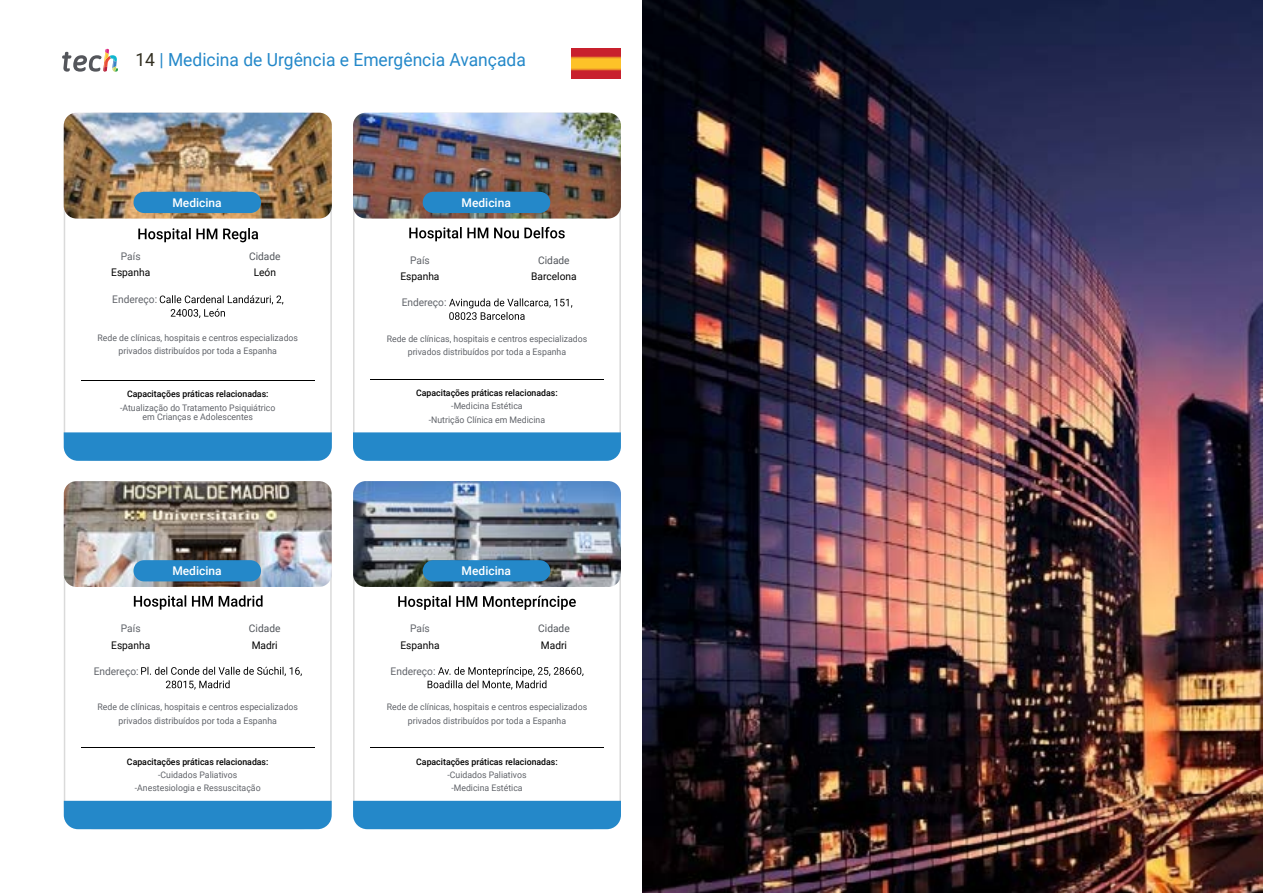
<style>
.page{position:relative;width:1263px;height:893px;background:#fff}
.page>*{position:absolute;margin:0;border:0;box-sizing:border-box;transform-origin:0 0}
.t1{font:18px "Roboto";color:#2488c9}
.t2{font:500 12px "Roboto";color:#fff}
.t3{font:10.5px "Roboto";color:#61646a}
.t4{font:10.5px "Roboto";color:#000}
.t5{font:10.5px "Roboto";color:#52555b}
.t6{font:9px/13.5px "Roboto";color:#61646a;text-align:center}
.t7{font:500 9px "Roboto";color:#000}
.s1{color:#312e20}
</style>
<div class="page">
<svg style="left:62px;top:49px;width:56px;height:23px"></svg>
<img style="left:571px;top:49px;width:50px;height:30px">
<img style="left:642px;top:0;width:621px;height:893px">
<svg style="left:63px;top:112px;width:269px;height:337px"></svg>
<img style="left:64px;top:113px;width:268px;height:106px">
<div style="left:134px;top:192px;width:127px;height:21px;background:#2488c9;border-radius:11px"></div>
<svg style="left:64px;top:432px;width:268px;height:29px;background:#2a8bca"></svg>
<hr style="left:81px;top:380px;width:234px;height:1px;background:#000">
<svg style="left:138px;top:228px;width:120px;height:14px"></svg>
<svg style="left:160px;top:295px;width:123px;height:23px"></svg>
<svg style="left:353px;top:112px;width:268px;height:320px"></svg>
<img style="left:353px;top:113px;width:268px;height:106px">
<div style="left:423px;top:192px;width:127px;height:21px;background:#2488c9;border-radius:11px"></div>
<svg style="left:353px;top:432px;width:268px;height:29px;background:#2a8bca"></svg>
<hr style="left:370px;top:379px;width:234px;height:1px;background:#000">
<svg style="left:409px;top:227px;width:156px;height:14px"></svg>
<svg style="left:449px;top:298px;width:123px;height:22px"></svg>
<svg style="left:63px;top:492px;width:269px;height:338px"></svg>
<img style="left:64px;top:481px;width:268px;height:106px">
<div style="left:133px;top:560px;width:128px;height:21px;background:#2488c9;border-radius:11px"></div>
<div style="left:64px;top:801px;width:268px;height:28px;background:#2488c9"></div>
<hr style="left:81px;top:747px;width:234px;height:1px;background:#000">
<svg style="left:134px;top:595px;width:129px;height:15px"></svg>
<svg style="left:141px;top:667px;width:161px;height:23px"></svg>
<svg style="left:353px;top:587px;width:268px;height:243px"></svg>
<img style="left:353px;top:481px;width:268px;height:106px">
<div style="left:423px;top:560px;width:127px;height:21px;background:#2488c9;border-radius:11px"></div>
<div style="left:353px;top:801px;width:268px;height:28px;background:#2488c9"></div>
<hr style="left:370px;top:747px;width:234px;height:1px;background:#000">
<svg style="left:398px;top:596px;width:178px;height:14px"></svg>
<svg style="left:428px;top:667px;width:155px;height:23px"></svg>
<h1 class="t1" style="left:135px;top:47px;width:392px"><span class="s1">14</span> | Medicina de Urgência e Emergência Avançada</h1>
<h2 class="t2" style="left:172px;top:194px;width:51px">Medicina</h2>
<h2 class="t2" style="left:462px;top:194px;width:51px">Medicina</h2>
<p class="t3" style="left:121px;top:249px;width:21px">País</p>
<p class="t4" style="left:111px;top:265px;width:41px">Espanha</p>
<p class="t5" style="left:249px;top:249px;width:33px">Cidade</p>
<p class="t4" style="left:254px;top:265px;width:24px">León</p>
<p class="t3" style="left:410px;top:253px;width:21px">País</p>
<p class="t4" style="left:400px;top:269px;width:41px">Espanha</p>
<p class="t5" style="left:538px;top:253px;width:33px">Cidade</p>
<p class="t4" style="left:531px;top:269px;width:47px">Barcelona</p>
<p class="t3" style="left:112px;top:292px;width:46px">Endereço:</p>
<p class="t6" style="left:98px;top:330px;width:202px">Rede de clínicas, hospitais e centros especializados privados distribuídos por toda a Espanha</p>
<p class="t7" style="left:127px;top:388px;width:143px">Capacitações práticas relacionadas:</p>
<p class="t6" style="left:120px;top:403px;width:157px;line-height:9px">-Atualização do Tratamento Psiquiátrico em Crianças e Adolescentes</p>
<p class="t3" style="left:402px;top:295px;width:46px">Endereço:</p>
<p class="t6" style="left:387px;top:332px;width:202px">Rede de clínicas, hospitais e centros especializados privados distribuídos por toda a Espanha</p>
<p class="t7" style="left:416px;top:387px;width:143px">Capacitações práticas relacionadas:</p>
<p class="t6" style="left:429px;top:399px;width:118px">-Medicina Estética<br>-Nutrição Clínica em Medicina</p>
<h2 class="t2" style="left:172px;top:563px;width:51px">Medicina</h2>
<h2 class="t2" style="left:462px;top:563px;width:51px">Medicina</h2>
<p class="t3" style="left:121px;top:621px;width:21px">País</p>
<p class="t4" style="left:111px;top:638px;width:41px">Espanha</p>
<p class="t5" style="left:249px;top:621px;width:33px">Cidade</p>
<p class="t4" style="left:252px;top:638px;width:28px">Madri</p>
<p class="t3" style="left:410px;top:621px;width:21px">País</p>
<p class="t4" style="left:400px;top:638px;width:41px">Espanha</p>
<p class="t5" style="left:538px;top:621px;width:33px">Cidade</p>
<p class="t4" style="left:541px;top:638px;width:28px">Madri</p>
<p class="t3" style="left:94px;top:664px;width:46px">Endereço:</p>
<p class="t6" style="left:97px;top:700px;width:202px">Rede de clínicas, hospitais e centros especializados privados distribuídos por toda a Espanha</p>
<p class="t7" style="left:127px;top:755px;width:143px">Capacitações práticas relacionadas:</p>
<p class="t6" style="left:135px;top:768px;width:127px">-Cuidados Paliativos -Anestesiologia e Ressuscitação</p>
<p class="t3" style="left:391px;top:664px;width:46px">Endereço:</p>
<p class="t6" style="left:387px;top:700px;width:202px">Rede de clínicas, hospitais e centros especializados privados distribuídos por toda a Espanha</p>
<p class="t7" style="left:416px;top:755px;width:143px">Capacitações práticas relacionadas:</p>
<p class="t6" style="left:447px;top:768px;width:81px">-Cuidados Paliativos -Medicina Estética</p>
</div>
